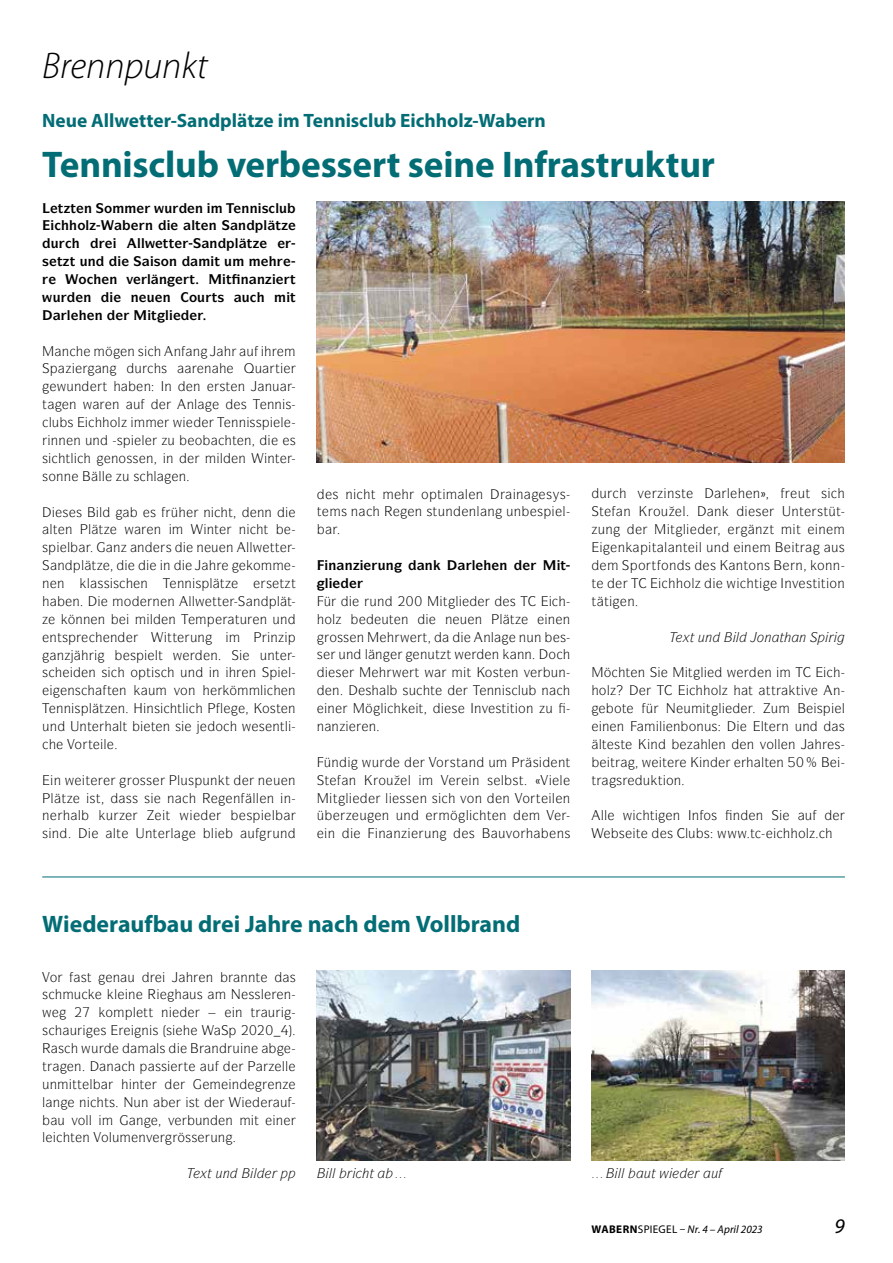
<style>
.page{position:relative;width:893px;height:1263px;background:#fff}
.page>*{position:absolute;margin:0;border:0;box-sizing:border-box;transform-origin:0 0}
.t1{font:700 37.2px "Myriad Pro";letter-spacing:-.005em;color:#036d75}
.t2{font:italic 300 37.2px "Myriad Pro";color:#000}
.t3{font:700 23.85px "Myriad Pro";letter-spacing:-.005em;color:#036d75}
.t4{font:italic 20.85px "Myriad Pro";color:#000}
.t5{font:700 19.35px "Myriad Pro";color:#036d75}
.t6{font:13.35px "ITC Symbol Std";color:#000}
.t7{font:700 13.35px "ITC Symbol Std";color:#000}
.t8{font:italic 13.35px "ITC Symbol Std";color:#000}
.t9{font:italic 11.25px "Myriad Pro";letter-spacing:.005em;color:#000}
.s1{font-weight:700;font-style:normal}
.s2{font-style:normal}
</style>
<div class="page">
<img style="left:317px;top:202px;width:528px;height:261px">
<img style="left:317px;top:970px;width:253px;height:190px">
<img style="left:591px;top:970px;width:254px;height:190px">
<hr style="left:42px;top:876px;width:803px;height:1px;background:#036d75">
<h1 class="t2" style="left:42px;top:46px;width:167px">Brennpunkt</h1>
<h3 class="t5" style="left:42px;top:108px;width:505px">Neue Allwetter-Sandplätze im Tennisclub Eichholz-Wabern</h3>
<h1 class="t1" style="left:42px;top:140px;width:674px">Tennisclub verbessert seine Infrastruktur</h1>
<p class="t7" style="left:58px;top:199px;width:56px">▼▼■ □</p>
<p class="t7" style="left:242px;top:199px;width:47px">■■▲ ●◆</p>
<p class="t7" style="left:145px;top:217px;width:9px">■</p>
<p class="t7" style="left:191px;top:217px;width:27px">●▼ ■</p>
<p class="t7" style="left:238px;top:217px;width:44px">■ ●▼</p>
<p class="t7" style="left:210px;top:235px;width:44px">■ ●▼</p>
<p class="t7" style="left:42px;top:253px;width:55px">▲▼▼ ◆■</p>
<p class="t7" style="left:154px;top:253px;width:25px">▲□■</p>
<p class="t7" style="left:78px;top:270px;width:90px">□ ■ ❖●■</p>
<p class="t7" style="left:189px;top:270px;width:77px">▼ ▼■■</p>
<p class="t7" style="left:131px;top:288px;width:41px">■◆■</p>
<p class="t7" style="left:189px;top:288px;width:37px">□◆ ▼▲</p>
<p class="t6" style="left:62px;top:342px;width:9px">■</p>
<p class="t6" style="left:204px;top:360px;width:9px">■</p>
<p class="t6" style="left:193px;top:378px;width:54px">■ ▲▼ ■</p>
<p class="t6" style="left:241px;top:396px;width:52px">▲ ■■▲</p>
<p class="t6" style="left:49px;top:414px;width:26px">●◆ ▲</p>
<p class="t6" style="left:231px;top:414px;width:32px">■■ ▲▲</p>
<p class="t6" style="left:281px;top:414px;width:5px">●</p>
<p class="t6" style="left:51px;top:432px;width:73px">■■ ■ ◆■ ▲</p>
<p class="t6" style="left:195px;top:432px;width:58px">□ ▼■</p>
<p class="t6" style="left:42px;top:450px;width:33px">▲ ▼●</p>
<p class="t6" style="left:111px;top:450px;width:64px">■□▲▲ ■ ■</p>
<p class="t6" style="left:42px;top:468px;width:30px">▲□■■</p>
<p class="t6" style="left:122px;top:468px;width:36px">◆ ▲ ●</p>
<p class="t6" style="left:179px;top:468px;width:9px">■</p>
<p class="t6" style="left:99px;top:503px;width:5px">●</p>
<p class="t6" style="left:50px;top:521px;width:55px">●▼■ ●▼</p>
<p class="t6" style="left:154px;top:521px;width:9px">■</p>
<p class="t6" style="left:166px;top:539px;width:89px">▲ ■◆■ ●●</p>
<p class="t6" style="left:57px;top:557px;width:40px">■ ●▼</p>
<p class="t6" style="left:163px;top:557px;width:9px">■</p>
<p class="t6" style="left:87px;top:575px;width:34px">● ▲▲▲</p>
<p class="t6" style="left:141px;top:575px;width:86px">■ ■■▲ ●▼</p>
<p class="t6" style="left:266px;top:575px;width:31px">▲▼▼</p>
<p class="t6" style="left:73px;top:593px;width:9px">■</p>
<p class="t6" style="left:124px;top:593px;width:73px">□ ■■ ●●</p>
<p class="t6" style="left:253px;top:593px;width:40px">■ ●▼</p>
<p class="t6" style="left:76px;top:611px;width:31px">■■ ■</p>
<p class="t6" style="left:235px;top:611px;width:54px">▼◆ ■ ◆■</p>
<p class="t6" style="left:50px;top:629px;width:20px">■▼▲</p>
<p class="t6" style="left:110px;top:629px;width:9px">■</p>
<p class="t6" style="left:167px;top:629px;width:39px">▼▼ ◆■</p>
<p class="t6" style="left:271px;top:629px;width:9px">■</p>
<p class="t6" style="left:57px;top:646px;width:9px">■</p>
<p class="t6" style="left:130px;top:646px;width:34px">▲ ●▼</p>
<p class="t6" style="left:210px;top:646px;width:9px">■</p>
<p class="t6" style="left:260px;top:646px;width:21px">◆■▼</p>
<p class="t6" style="left:130px;top:664px;width:32px">□ ▼▲</p>
<p class="t6" style="left:288px;top:664px;width:5px">●</p>
<p class="t6" style="left:148px;top:682px;width:49px">◆ ❖□■</p>
<p class="t6" style="left:56px;top:700px;width:105px">■■▲ ● ▼ ■ ★■▲</p>
<p class="t6" style="left:216px;top:700px;width:9px">●</p>
<p class="t6" style="left:262px;top:700px;width:35px">□▲▼ ■</p>
<p class="t6" style="left:151px;top:718px;width:32px">▼ ■ ▲</p>
<p class="t6" style="left:259px;top:718px;width:31px">▲ ■▼●</p>
<p class="t6" style="left:75px;top:736px;width:34px">□▼ ●</p>
<p class="t6" style="left:132px;top:772px;width:22px">□▲▲</p>
<p class="t6" style="left:177px;top:772px;width:54px">●◆▲ ◆■ ▼</p>
<p class="t6" style="left:258px;top:772px;width:39px">■◆■</p>
<p class="t6" style="left:126px;top:789px;width:26px">▲▲ ▲</p>
<p class="t6" style="left:167px;top:789px;width:9px">■</p>
<p class="t6" style="left:233px;top:789px;width:60px">■ ●●■ ■</p>
<p class="t6" style="left:145px;top:825px;width:30px">■▼ ●</p>
<p class="t6" style="left:211px;top:825px;width:5px">●</p>
<p class="t6" style="left:247px;top:825px;width:42px">◆ ◆■</p>
<p class="t6" style="left:516px;top:485px;width:51px">■ ▲▲</p>
<p class="t6" style="left:317px;top:503px;width:43px">▼ ▲ ■</p>
<p class="t6" style="left:415px;top:503px;width:130px">■ ▲▼◆■ ■● ■ ◆■ ▲</p>
<p class="t6" style="left:562px;top:503px;width:5px">●</p>
<p class="t7" style="left:325px;top:574px;width:5px">●</p>
<p class="t7" style="left:425px;top:556px;width:9px">■</p>
<p class="t6" style="left:381px;top:611px;width:29px">◆▼ ■</p>
<p class="t6" style="left:445px;top:611px;width:39px">■◆■</p>
<p class="t6" style="left:329px;top:628px;width:36px">□▲▲ ■</p>
<p class="t6" style="left:519px;top:628px;width:24px">■◆■</p>
<p class="t6" style="left:317px;top:646px;width:67px">▲ ◆■ ● ■</p>
<p class="t6" style="left:420px;top:646px;width:33px">■◆▼ ▼</p>
<p class="t6" style="left:492px;top:646px;width:66px">■ ■■ □</p>
<p class="t6" style="left:466px;top:664px;width:65px">▼ □▲▼ ■ ❖</p>
<p class="t6" style="left:332px;top:682px;width:104px">■ ▲● ▲◆▼</p>
<p class="t6" style="left:487px;top:682px;width:64px">■■▲ ●◆ ■</p>
<p class="t6" style="left:327px;top:700px;width:9px">■</p>
<p class="t6" style="left:380px;top:700px;width:5px">●</p>
<p class="t6" style="left:419px;top:700px;width:136px">▼ ▲ ■❖ ▲▼▼□■ ◆</p>
<p class="t6" style="left:369px;top:718px;width:9px">■</p>
<p class="t6" style="left:436px;top:754px;width:61px">□▲▼ ■ ◆</p>
<p class="t6" style="left:533px;top:754px;width:39px">▲ ■▼</p>
<p class="t6" style="left:378px;top:772px;width:34px">□◆ ●</p>
<p class="t6" style="left:472px;top:772px;width:53px">■ ▲●▲▼</p>
<p class="t6" style="left:560px;top:772px;width:5px">●</p>
<p class="t6" style="left:385px;top:789px;width:54px">● ▲▲■ ▲</p>
<p class="t6" style="left:460px;top:789px;width:24px">❖□■</p>
<p class="t6" style="left:503px;top:789px;width:69px">■ □▼ ●■</p>
<p class="t6" style="left:359px;top:807px;width:53px">◆ ■ ◆■</p>
<p class="t6" style="left:466px;top:807px;width:43px">● ▼■</p>
<p class="t6" style="left:328px;top:825px;width:9px">■</p>
<p class="t6" style="left:469px;top:825px;width:53px">▲ ◆❖□</p>
<p class="t6" style="left:667px;top:485px;width:20px">■▲▼</p>
<p class="t6" style="left:798px;top:485px;width:31px">◆▼ ▲</p>
<p class="t6" style="left:653px;top:503px;width:34px">□◆ ●</p>
<p class="t6" style="left:714px;top:503px;width:9px">■</p>
<p class="t6" style="left:755px;top:503px;width:87px">▲ ■▼ ▲▼✓▼</p>
<p class="t6" style="left:618px;top:539px;width:105px">■ ▼●■▼ ● ◆■</p>
<p class="t6" style="left:744px;top:539px;width:9px">■</p>
<p class="t6" style="left:795px;top:539px;width:52px">▼ ◆▲</p>
<p class="t6" style="left:638px;top:557px;width:54px">□▼□■ ▲</p>
<p class="t6" style="left:710px;top:557px;width:62px">▲ ■▼□■▲</p>
<p class="t6" style="left:795px;top:557px;width:46px">■ □■■</p>
<p class="t6" style="left:754px;top:575px;width:92px">▼ ■❖ ▲▼▼□■</p>
<p class="t6" style="left:627px;top:593px;width:9px">■</p>
<p class="t8" style="left:690px;top:628px;width:24px">▼ ◆■</p>
<p class="t8" style="left:736px;top:628px;width:72px">● □■▼ ■</p>
<p class="t6" style="left:764px;top:664px;width:9px">■</p>
<p class="t6" style="left:748px;top:682px;width:29px">▼ ▼▼</p>
<p class="t6" style="left:833px;top:682px;width:9px">■</p>
<p class="t6" style="left:646px;top:700px;width:77px">✓ ◆ ▼●</p>
<p class="t6" style="left:659px;top:718px;width:60px">● ■ □■◆▲</p>
<p class="t6" style="left:761px;top:718px;width:51px">●▼ ■ ◆■</p>
<p class="t6" style="left:599px;top:736px;width:28px">●▼ ▲▼</p>
<p class="t6" style="left:650px;top:736px;width:9px">■</p>
<p class="t6" style="left:747px;top:736px;width:50px">■ ❖□●● ■</p>
<p class="t6" style="left:702px;top:754px;width:9px">■</p>
<p class="t6" style="left:761px;top:754px;width:25px">●▼ ■</p>
<p class="t6" style="left:643px;top:771px;width:40px">◆ ▼□■</p>
<p class="t6" style="left:650px;top:807px;width:115px">▼ ■ ■□▲ ■ ■</p>
<p class="t6" style="left:667px;top:825px;width:44px">▲ ●◆ ▲</p>
<h2 class="t3" style="left:42px;top:908px;width:479px">Wiederaufbau drei Jahre nach dem Vollbrand</h2>
<p class="t6" style="left:50px;top:968px;width:43px">□ ▲▼</p>
<p class="t6" style="left:206px;top:968px;width:56px">■ ■■▼</p>
<p class="t6" style="left:248px;top:986px;width:17px">▲▲●</p>
<p class="t6" style="left:284px;top:986px;width:9px">■</p>
<p class="t6" style="left:105px;top:1004px;width:65px">□ ●▼▼ ■</p>
<p class="t6" style="left:235px;top:1004px;width:42px">■ ▼ ◆</p>
<p class="t6" style="left:142px;top:1022px;width:32px">■ ▲ ▲</p>
<p class="t6" style="left:212px;top:1040px;width:41px">■ ◆■</p>
<p class="t6" style="left:107px;top:1058px;width:9px">■</p>
<p class="t6" style="left:155px;top:1058px;width:35px">▲▲ ▼</p>
<p class="t6" style="left:42px;top:1076px;width:52px">◆■ ▼▼ ●</p>
<p class="t6" style="left:232px;top:1076px;width:9px">■</p>
<p class="t6" style="left:275px;top:1076px;width:9px">■</p>
<p class="t6" style="left:79px;top:1094px;width:37px">■ ▼▲</p>
<p class="t6" style="left:58px;top:1111px;width:36px">◆ ❖□●●</p>
<p class="t6" style="left:195px;top:1111px;width:39px">◆■ ■</p>
<p class="t6" style="left:42px;top:1129px;width:79px">● ▼ ■ □●◆</p>
<p class="t6" style="left:185px;top:1129px;width:42px">▲▲ ◆■</p>
<p class="t8" style="left:207px;top:1165px;width:24px">▼ ◆■</p>
<p class="t8" style="left:253px;top:1165px;width:5px">●</p>
<p class="t9" style="left:591px;top:1222px;width:173px"><span class="s1">WABERN</span><span class="s2">SPIEGEL –</span> Nr. 4 – April 2023</p>
<h3 class="t4" style="left:835px;top:1213px;width:12px">9</h3>
</div>
